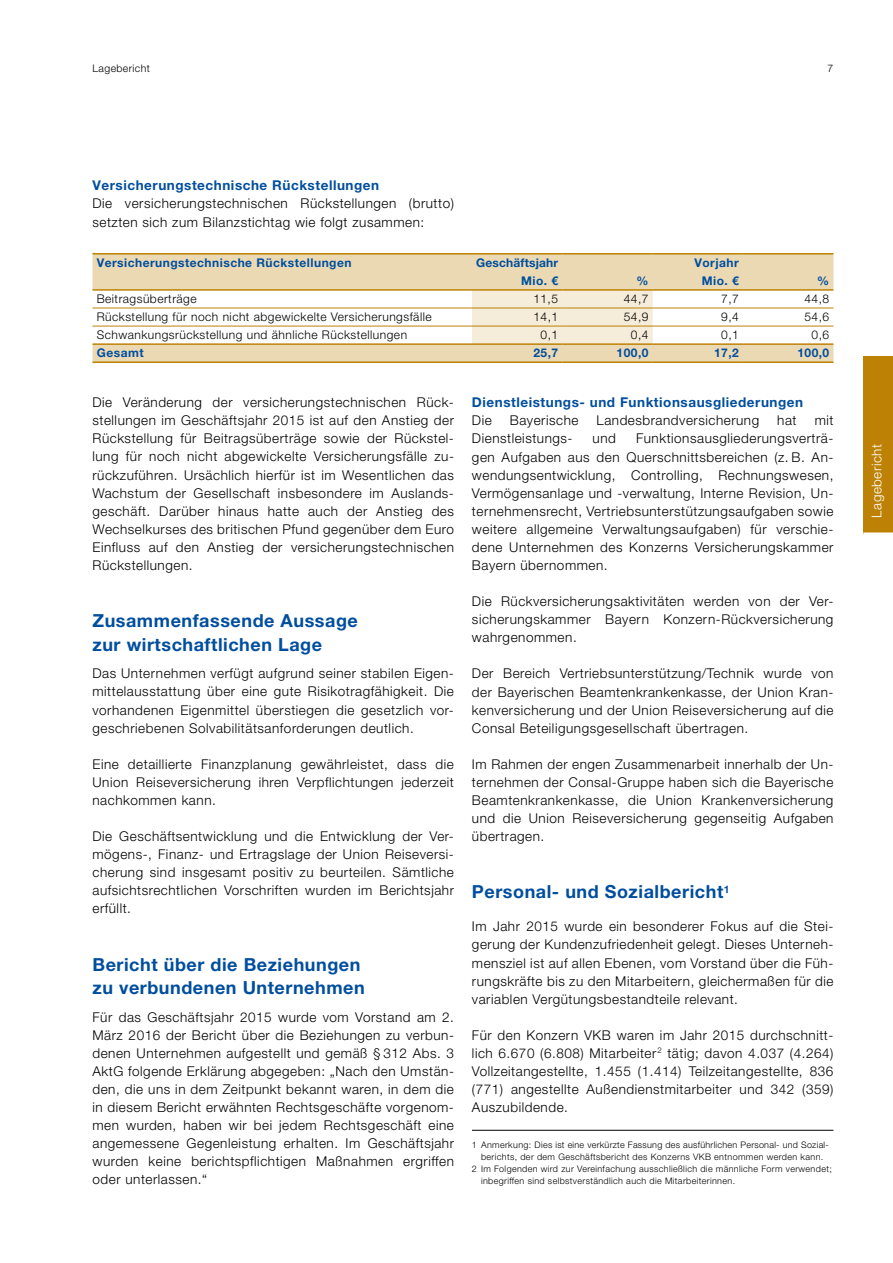
<style>
.page{position:relative;width:893px;height:1263px;background:#fff}
.page>*{position:absolute;margin:0;border:0;box-sizing:border-box;transform-origin:0 0}
.t1{font:700 18px/23.2px "Helvetica Neue LT Pro";letter-spacing:.03em;color:#004e9e}
.t2{font:300 13.5px/18.1px "Helvetica Neue LT Pro";letter-spacing:.04em;color:#000;text-align:justify}
.t3{font:700 13.5px "Helvetica Neue LT Pro";letter-spacing:.04em;color:#004e9e}
.t4{font:300 13.5px "Helvetica Neue LT Pro";letter-spacing:.04em;color:#fff}
.t5{font:300 12px "Helvetica Neue LT Pro";letter-spacing:.04em;color:#000}
.t6{font:700 12px/18px "Helvetica Neue LT Pro";letter-spacing:.04em;color:#004e9e;text-align:right}
.t7{font:700 12px/18px "Helvetica Neue LT Pro";letter-spacing:.015em;color:#004e9e;text-align:right}
.t8{font:300 10.5px "Helvetica Neue LT Pro";letter-spacing:.04em;color:#000}
.t9{font:300 9px "Helvetica Neue LT Pro";letter-spacing:.04em;color:#000}
</style>
<div class="page">
<hr style="left:472px;top:1130px;width:361px;height:1px;background:#000">
<svg style="left:92px;top:254px;width:741px;height:107px;fill:#ebd9b4"></svg>
<div style="left:472px;top:291px;width:181px;height:52px;background:#f5ecd9"></div>
<hr style="left:92px;top:308px;width:380px;height:1px;background:#bd8205">
<hr style="left:472px;top:308px;width:90px;height:1px;background:#bd8205">
<hr style="left:562px;top:308px;width:91px;height:1px;background:#bd8205">
<hr style="left:653px;top:308px;width:90px;height:1px;background:#bd8205">
<hr style="left:743px;top:308px;width:90px;height:1px;background:#bd8205">
<hr style="left:92px;top:326px;width:380px;height:1px;background:#bd8205">
<hr style="left:472px;top:326px;width:90px;height:1px;background:#bd8205">
<hr style="left:562px;top:326px;width:91px;height:1px;background:#bd8205">
<hr style="left:653px;top:326px;width:90px;height:1px;background:#bd8205">
<hr style="left:743px;top:326px;width:90px;height:1px;background:#bd8205">
<hr style="left:92px;top:253px;width:380px;height:1px;background:#bd8205">
<hr style="left:472px;top:253px;width:90px;height:1px;background:#bd8205">
<hr style="left:562px;top:253px;width:91px;height:1px;background:#bd8205">
<hr style="left:653px;top:253px;width:90px;height:1px;background:#bd8205">
<hr style="left:743px;top:253px;width:90px;height:1px;background:#bd8205">
<hr style="left:92px;top:289px;width:380px;height:2px;background:#bd8205">
<hr style="left:472px;top:289px;width:90px;height:2px;background:#bd8205">
<hr style="left:562px;top:289px;width:91px;height:2px;background:#bd8205">
<hr style="left:653px;top:289px;width:90px;height:2px;background:#bd8205">
<hr style="left:743px;top:289px;width:90px;height:2px;background:#bd8205">
<hr style="left:92px;top:343px;width:380px;height:2px;background:#bd8205">
<hr style="left:472px;top:343px;width:90px;height:2px;background:#bd8205">
<hr style="left:562px;top:343px;width:91px;height:2px;background:#bd8205">
<hr style="left:653px;top:343px;width:90px;height:2px;background:#bd8205">
<hr style="left:743px;top:343px;width:90px;height:2px;background:#bd8205">
<hr style="left:92px;top:361px;width:380px;height:2px;background:#bd8205">
<hr style="left:472px;top:361px;width:90px;height:2px;background:#bd8205">
<hr style="left:562px;top:361px;width:91px;height:2px;background:#bd8205">
<hr style="left:653px;top:361px;width:90px;height:2px;background:#bd8205">
<hr style="left:743px;top:361px;width:90px;height:2px;background:#bd8205">
<div style="left:863px;top:356px;width:30px;height:179px;background:#bd8205"></div>
<div style="left:863px;top:532px;width:30px;height:5px;background:#fff"></div>
<p class="t8" style="left:92px;top:62px;width:59px">Lagebericht</p>
<p class="t8" style="left:828px;top:62px;width:7px">7</p>
<p class="t3" style="left:92px;top:177px;width:288px">Versicherungstechnische Rückstellungen</p>
<p class="t2" style="left:92px;top:194px;width:363px">Die versicherungstechnischen Rückstellungen (brutto) setzten sich zum Bilanzstichtag wie folgt zusammen:</p>
<p class="t6" style="left:97px;top:253px;width:256px">Versicherungstechnische Rückstellungen</p>
<p class="t7" style="left:476px;top:253px;width:83px">Geschäftsjahr<br>Mio. €</p>
<p class="t6" style="left:636px;top:271px;width:13px">%</p>
<p class="t6" style="left:694px;top:253px;width:46px">Vorjahr<br>Mio. €</p>
<p class="t6" style="left:817px;top:271px;width:13px">%</p>
<p class="t5" style="left:97px;top:291px;width:101px">Beitragsüberträge</p>
<p class="t5" style="left:533px;top:291px;width:26px">11,5</p>
<p class="t5" style="left:624px;top:291px;width:26px">44,7</p>
<p class="t5" style="left:721px;top:291px;width:19px">7,7</p>
<p class="t5" style="left:804px;top:291px;width:26px">44,8</p>
<p class="t5" style="left:97px;top:309px;width:336px">Rückstellung für noch nicht abgewickelte Versicherungsfälle</p>
<p class="t5" style="left:533px;top:309px;width:26px">14,1</p>
<p class="t5" style="left:624px;top:309px;width:26px">54,9</p>
<p class="t5" style="left:721px;top:309px;width:19px">9,4</p>
<p class="t5" style="left:804px;top:309px;width:26px">54,6</p>
<p class="t5" style="left:97px;top:327px;width:312px">Schwankungsrückstellung und ähnliche Rückstellungen</p>
<p class="t5" style="left:541px;top:327px;width:19px">0,1</p>
<p class="t5" style="left:631px;top:327px;width:19px">0,4</p>
<p class="t5" style="left:721px;top:327px;width:19px">0,1</p>
<p class="t5" style="left:812px;top:327px;width:19px">0,6</p>
<p class="t6" style="left:97px;top:343px;width:48px">Gesamt</p>
<p class="t6" style="left:533px;top:343px;width:26px">25,7</p>
<p class="t6" style="left:617px;top:343px;width:33px">100,0</p>
<p class="t6" style="left:714px;top:343px;width:26px">17,2</p>
<p class="t6" style="left:797px;top:343px;width:33px">100,0</p>
<p class="t2" style="left:92px;top:393px;width:363px">Die Veränderung der versicherungstechnischen Rück&shy;stellungen im Geschäftsjahr 2015 ist auf den Anstieg der Rückstellung für Beitragsüberträge sowie der Rückstel&shy;lung für noch nicht abgewickelte Versicherungsfälle zu&shy;rückzuführen. Ursächlich hierfür ist im Wesentlichen das Wachstum der Gesellschaft insbesondere im Auslands&shy;geschäft. Darüber hinaus hatte auch der Anstieg des Wechselkurses des britischen Pfund gegenüber dem Euro Einfluss auf den Anstieg der versicherungstechnischen Rückstellungen.</p>
<h1 class="t1" style="left:92px;top:609px;width:267px">Zusammenfassende Aussage zur wirtschaftlichen Lage</h1>
<p class="t2" style="left:92px;top:664px;width:363px">Das Unternehmen verfügt aufgrund seiner stabilen Eigen&shy;mittelausstattung über eine gute Risikotragfähigkeit. Die vorhandenen Eigenmittel überstiegen die gesetzlich vor&shy;geschriebenen Solvabilitätsanforderungen deutlich.</p>
<p class="t2" style="left:92px;top:754px;width:363px">Eine detaillierte Finanzplanung gewährleistet, dass die Union Reiseversicherung ihren Verpflichtungen jederzeit nachkommen kann.</p>
<p class="t2" style="left:92px;top:827px;width:363px">Die Geschäftsentwicklung und die Entwicklung der Ver&shy;mögens-, Finanz- und Ertragslage der Union Reiseversi&shy;cherung sind insgesamt positiv zu beurteilen. Sämtliche aufsichtsrechtlichen Vorschriften wurden im Berichtsjahr erfüllt.</p>
<h1 class="t1" style="left:92px;top:952px;width:274px">Bericht über die Beziehungen zu verbundenen Unternehmen</h1>
<p class="t2" style="left:92px;top:1007px;width:363px">Für das Geschäftsjahr 2015 wurde vom Vorstand am 2.<br>März 2016 der Bericht über die Beziehungen zu verbun&shy;denen Unternehmen aufgestellt und gemäß § 312 Abs. 3<br>AktG folgende Erklärung abgegeben: „Nach den Umstän&shy;den, die uns in dem Zeitpunkt bekannt waren, in dem die in diesem Bericht erwähnten Rechtsgeschäfte vorgenom&shy;men wurden, haben wir bei jedem Rechtsgeschäft eine angemessene Gegenleistung erhalten. Im Geschäftsjahr wurden keine berichtspflichtigen Maßnahmen ergriffen oder unterlassen.“</p>
<p class="t3" style="left:472px;top:394px;width:333px">Dienstleistungs- und Funktionsausgliederungen</p>
<p class="t2" style="left:472px;top:411px;width:21px">Die</p>
<p class="t2" style="left:510px;top:411px;width:70px">Bayerische</p>
<p class="t2" style="left:597px;top:411px;width:164px">Landesbrandversicherung</p>
<p class="t2" style="left:777px;top:411px;width:21px">hat</p>
<p class="t2" style="left:815px;top:411px;width:20px">mit</p>
<p class="t2" style="left:472px;top:429px;width:102px">Dienstleistungs-</p>
<p class="t2" style="left:593px;top:429px;width:25px">und</p>
<p class="t2" style="left:472px;top:429px;width:363px;text-indent:164px">Funktionsausgliederungsverträ&shy;gen Aufgaben aus den Querschnittsbereichen (z. B. An&shy;wendungsentwicklung, Controlling, Rechnungswesen, Vermögensanlage und -verwaltung, Interne Revision, Un&shy;ternehmensrecht, Vertriebsunterstützungsaufgaben sowie weitere allgemeine Verwaltungsaufgaben) für verschie&shy;dene Unternehmen des Konzerns Versicherungskammer Bayern übernommen.</p>
<p class="t2" style="left:472px;top:592px;width:363px">Die Rückversicherungsaktivitäten werden von der Ver&shy;sicherungskammer Bayern Konzern-Rückversicherung wahrgenommen.</p>
<p class="t2" style="left:472px;top:664px;width:363px">Der Bereich Vertriebsunterstützung/Technik wurde von der Bayerischen Beamtenkrankenkasse, der Union Kran&shy;kenversicherung und der Union Reiseversicherung auf die Consal Beteiligungsgesellschaft übertragen.</p>
<p class="t2" style="left:472px;top:755px;width:363px">Im Rahmen der engen Zusammenarbeit innerhalb der Un&shy;ternehmen der Consal-Gruppe haben sich die Bayerische Beamtenkrankenkasse, die Union Krankenversicherung und die Union Reiseversicherung gegenseitig Aufgaben übertragen.</p>
<h1 class="t1" style="left:472px;top:880px;width:259px">Personal- und Sozialbericht<sup>1</sup></h1>
<p class="t2" style="left:472px;top:917px;width:363px">Im Jahr 2015 wurde ein besonderer Fokus auf die Stei&shy;gerung der Kundenzufriedenheit gelegt. Dieses Unterneh&shy;mensziel ist auf allen Ebenen, vom Vorstand über die Füh&shy;rungskräfte bis zu den Mitarbeitern, gleichermaßen für die variablen Vergütungsbestandteile relevant.</p>
<p class="t2" style="left:472px;top:1026px;width:363px">Für den Konzern VKB waren im Jahr 2015 durchschnitt&shy;lich 6.670 (6.808) Mitarbeiter <sup>2</sup> tätig; davon 4.037 (4.264)<br>Vollzeitangestellte, 1.455 (1.414) Teilzeitangestellte, 836 (771) angestellte Außendienstmitarbeiter und 342 (359)<br>Auszubildende.</p>
<p class="t9" style="left:472px;top:1139px;width:358px">1 Anmerkung: Dies ist eine verkürzte Fassung des ausführlichen Personal- und Sozial-</p>
<p class="t9" style="left:481px;top:1151px;width:344px">berichts, der dem Geschäftsbericht des Konzerns VKB entnommen werden kann.</p>
<p class="t9" style="left:472px;top:1163px;width:361px">2 Im Folgenden wird zur Vereinfachung ausschließlich die männliche Form verwendet;</p>
<p class="t9" style="left:481px;top:1175px;width:256px">inbegriffen sind selbstverständlich auch die Mitarbeiterinnen.</p>
<p class="t4" style="left:868px;top:518px;width:75px;rotate:-90deg">Lagebericht</p>
</div>
